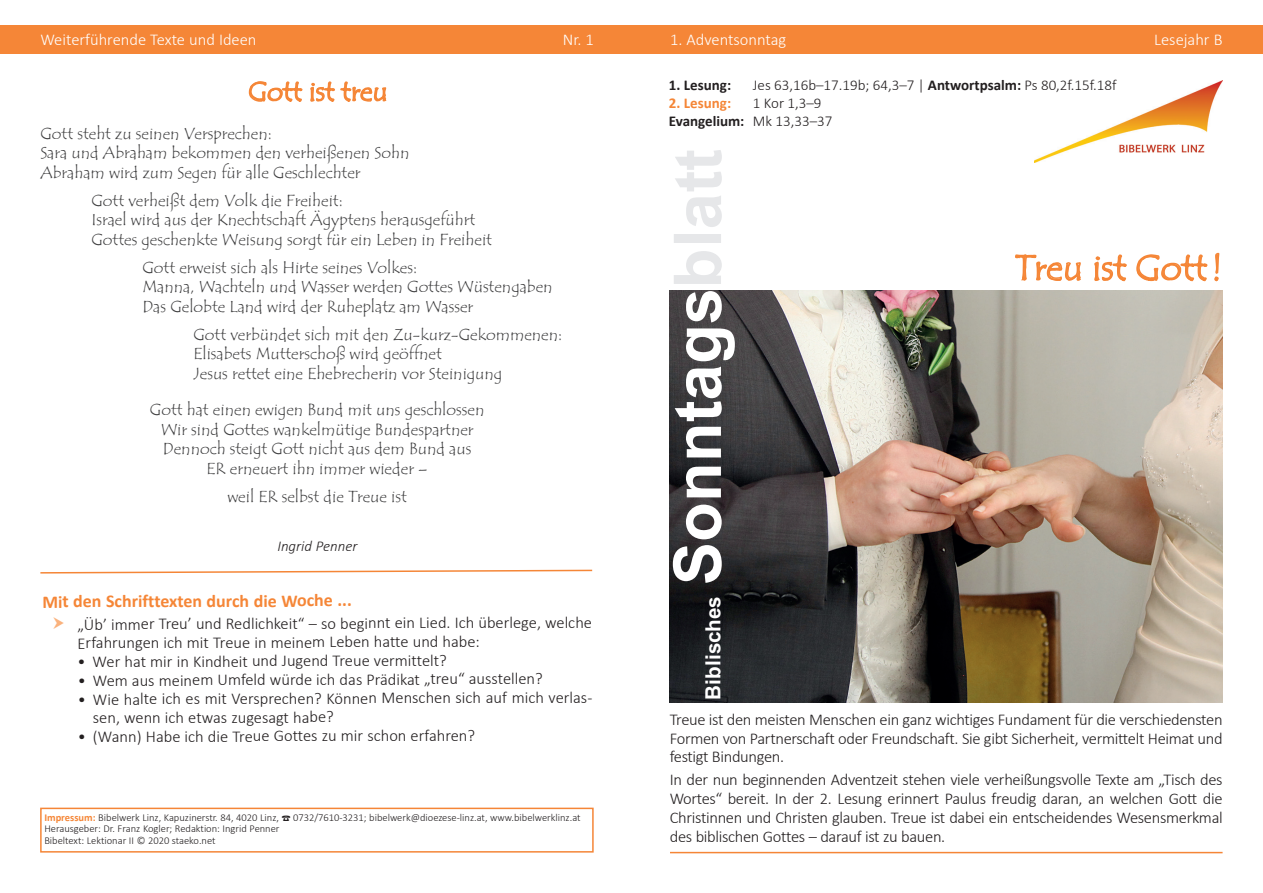
<style>
.page{position:relative;width:1263px;height:893px;background:#fff}
.page>*{position:absolute;margin:0;border:0;box-sizing:border-box;transform-origin:0 0}
.t1{font:700 66px "Arial Narrow MT Pro";color:#fff;scale:1.2 1}
.t2{font:36px "Tempus Sans ITC";color:#f58637}
.t3{font:700 21px "Arial Narrow MT Pro";color:#fff;scale:1.2 1}
.t4{font:700 18px "Calibri";letter-spacing:-.005em;color:#f58637}
.t5{font:300 16.5px/18.8px "Calibri";letter-spacing:-.005em;color:#231f20;text-align:justify}
.t6{font:16.5px/19.5px "Tempus Sans ITC";color:#3e3e3f}
.t7{font:300 16.5px "Calibri";color:#fff}
.t8{font:300 15px/18px "Calibri";color:#231f20}
.t9{font:italic 300 15px "Calibri";color:#231f20}
.t10{font:700 15px "Calibri";color:#231f20}
.t11{font:700 15px "Calibri";color:#f58637}
.t12{font:300 10.5px/11.2px "Calibri";color:#231f20}
.s1{font-weight:700;color:#f58637}
.s2{font-weight:700}
.s3{color:#e6e7e9}
</style>
<div class="page">
<img style="left:1034px;top:81px;width:188px;height:82px">
<img style="left:670px;top:290px;width:552px;height:413px">
<div style="left:0;top:26px;width:1263px;height:28px;background:#f58637"></div>
<hr style="left:670px;top:852px;width:552px;height:1px;background:#f58637">
<svg style="left:1014px;top:254px;width:70px;height:42px"></svg>
<svg style="left:1094px;top:254px;width:33px;height:28px"></svg>
<svg style="left:1135px;top:252px;width:85px;height:51px"></svg>
<svg style="left:40px;top:569px;width:553px;height:5px"></svg>
<svg style="left:248px;top:81px;width:55px;height:21px"></svg>
<svg style="left:310px;top:81px;width:77px;height:21px"></svg>
<div style="left:40px;top:808px;width:554px;height:45px;border:2px solid #f58637"></div>
<p class="t7" style="left:40px;top:29px;width:218px">Weiterführende Texte und Ideen</p>
<p class="t7" style="left:563px;top:29px;width:32px">Nr. 1</p>
<p class="t7" style="left:670px;top:29px;width:118px">1. Adventsonntag</p>
<p class="t7" style="left:1154px;top:29px;width:70px">Lesejahr B</p>
<p class="t6" style="left:40px;top:124px;width:370px">Gott steht zu seinen Versprechen:<br>Sara und Abraham bekommen den verheißenen Sohn<br>Abraham wird zum Segen für alle Geschlechter</p>
<p class="t6" style="left:91px;top:191px;width:402px">Gott verheißt dem Volk die Freiheit:<br>Israel wird aus der Knechtschaft Ägyptens herausgeführt<br>Gottes geschenkte Weisung sorgt für ein Leben in Freiheit</p>
<p class="t6" style="left:142px;top:258px;width:412px">Gott erweist sich als Hirte seines Volkes:<br>Manna, Wachteln und Wasser werden Gottes Wüstengaben<br>Das Gelobte Land wird der Ruheplatz am Wasser</p>
<p class="t6" style="left:193px;top:325px;width:370px">Gott verbündet sich mit den Zu-kurz-Gekommenen:<br>Elisabets Mutterschoß wird geöffnet<br>Jesus rettet eine Ehebrecherin vor Steinigung</p>
<p class="t6" style="left:150px;top:400px;width:336px;text-align:center">Gott hat einen ewigen Bund mit uns geschlossen Wir sind Gottes wankelmütige Bundespartner Dennoch steigt Gott nicht aus dem Bund aus<br>ER erneuert ihn immer wieder –</p>
<p class="t6" style="left:227px;top:487px;width:181px">weil ER selbst die Treue ist</p>
<p class="t9" style="left:277px;top:537px;width:82px">Ingrid Penner</p>
<p class="t4" style="left:42px;top:588px;width:311px">Mit den Schrifttexten durch die Woche ...</p>
<p class="t5" style="left:77px;top:613px;width:516px">„Üb’ immer Treu’ und Redlichkeit“ – so beginnt ein Lied. Ich überlege, welche<br>Erfahrungen ich mit Treue in meinem Leben hatte und habe:</p>
<p class="t5" style="left:78px;top:651px;width:371px">• Wer hat mir in Kindheit und Jugend Treue vermittelt?</p>
<p class="t5" style="left:78px;top:670px;width:467px">• Wem aus meinem Umfeld würde ich das Prädikat „treu“ ausstellen?</p>
<p class="t5" style="left:93px;top:688px;width:501px;line-height:19.2px;text-indent:-15px">• Wie halte ich es mit Versprechen? Können Menschen sich auf mich verlas&shy;sen, wenn ich etwas zugesagt habe?</p>
<p class="t5" style="left:78px;top:726px;width:399px">• (Wann) Habe ich die Treue Gottes zu mir schon erfahren?</p>
<p class="t12" style="left:44px;top:812px;width:236px"><span class="s1">Impressum:</span> Bibelwerk Linz, Kapuzinerstr. 84, 4020 Linz,</p>
<p class="t12" style="left:293px;top:812px;width:289px">0732/7610-3231; bibelwerk@dioezese-linz.at, www.bibelwerklinz.at</p>
<p class="t12" style="left:44px;top:823px;width:237px">Herausgeber: Dr. Franz Kogler; Redaktion: Ingrid Penner<br>Bibeltext: Lektionar II © 2020 staeko.net</p>
<p class="t10" style="left:669px;top:74px;width:64px">1. Lesung:</p>
<p class="t8" style="left:753px;top:76px;width:365px">Jes 63,16b–17.19b; 64,3–7 | <span class="s2">Antwortpsalm:</span> Ps 80,2f.15f.18f</p>
<p class="t11" style="left:669px;top:92px;width:64px">2. Lesung:</p>
<p class="t8" style="left:669px;top:94px;width:165px;text-indent:84px">1 Kor 1,3–9<br><span class="s2">Evangelium:</span> Mk 13,33–37</p>
<h1 class="t1" style="left:658px;top:585px;width:365px;rotate:-90deg">Sonntags<span class="s3">blatt</span></h1>
<p class="t3" style="left:700px;top:699px;width:88px;rotate:-90deg">Biblisches</p>
<h2 class="t2" style="left:1015px;top:245px;width:209px">Treu ist Gott!</h2>
<p class="t5" style="left:670px;top:710px;width:554px">Treue ist den meisten Menschen ein ganz wichtiges Fundament für die verschiedensten Formen von Partnerschaft oder Freundschaft. Sie gibt Sicherheit, vermittelt Heimat und festigt Bindungen.</p>
<p class="t5" style="left:670px;top:770px;width:554px">In der nun beginnenden Adventzeit stehen viele verheißungsvolle Texte am „Tisch des Wortes“ bereit. In der 2. Lesung erinnert Paulus freudig daran, an welchen Gott die Christinnen und Christen glauben. Treue ist dabei ein entscheidendes Wesensmerkmal des biblischen Gottes – darauf ist zu bauen.</p>
</div>
